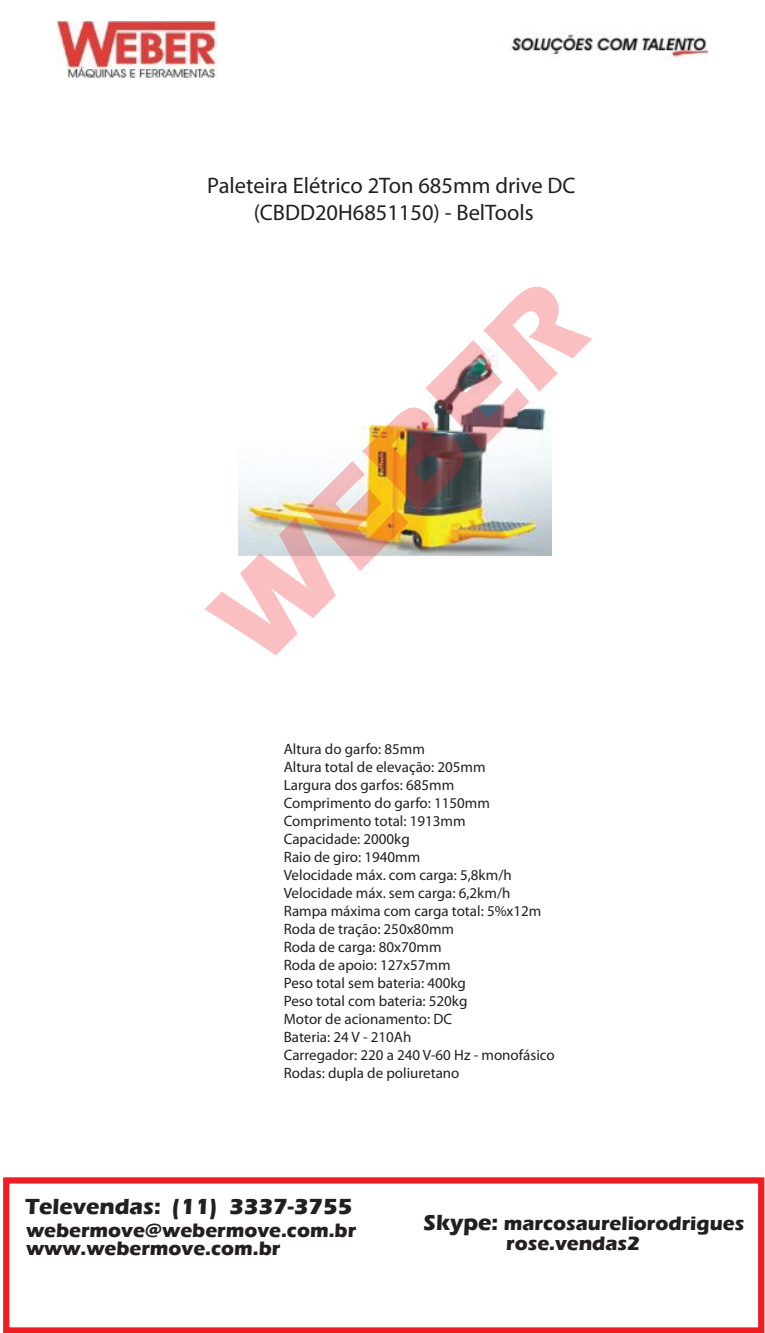
<style>
.page{position:relative;width:765px;height:1333px;background:#fff}
.page>*{position:absolute;margin:0;border:0;box-sizing:border-box;transform-origin:0 0}
.t1{font:700 125px "Eras ITC";color:rgb(238 29 35/.28)}
.t2{font:22.5px/27px "Myriad Pro";color:#231f20;text-align:center}
.t3{font:700 22.5px "Eras ITC";color:#231f20}
.t4{font:700 20px/18.6px "Eras ITC";color:#231f20}
.t5{font:15px/18px "Myriad Pro";color:#231f20}
.s1{font-size:22.5px}
</style>
<div class="page">
<img style="left:239px;top:349px;width:312px;height:206px">
<div style="left:3px;top:1177px;width:761px;height:155px;border:6px solid #ee1d23"></div>
<img style="left:58px;top:21px;width:649px;height:57px">
<h2 class="t2" style="left:207px;top:171px;width:370px">Paleteira Elétrico 2Ton 685mm drive DC (CBDD20H6851150) - BelTools</h2>
<h1 class="t1" style="left:180px;top:591px;width:478px;rotate:-45deg">WEBER</h1>
<p class="t5" style="left:284px;top:739px;width:272px">Altura do garfo: 85mm<br>Altura total de elevação: 205mm<br>Largura dos garfos: 685mm<br>Comprimento do garfo: 1150mm<br>Comprimento total: 1913mm<br>Capacidade: 2000kg<br>Raio de giro: 1940mm<br>Velocidade máx. com carga: 5,8km/h<br>Velocidade máx. sem carga: 6,2km/h<br>Rampa máxima com carga total: 5%x12m<br>Roda de tração: 250x80mm<br>Roda de carga: 80x70mm<br>Roda de apoio: 127x57mm<br>Peso total sem bateria: 400kg<br>Peso total com bateria: 520kg<br>Motor de acionamento: DC<br>Bateria: 24 V - 210Ah<br>Carregador: 220 a 240 V-60 Hz - monofásico<br>Rodas: dupla de poliuretano</p>
<h2 class="t3" style="left:25px;top:1193px;width:329px">Televendas: (11) 3337-3755</h2>
<h3 class="t4" style="left:26px;top:1220px;width:332px">webermove@webermove.com.br www.webermove.com.br</h3>
<h3 class="t4" style="left:506px;top:1212px;width:240px;line-height:20.4px;text-indent:-83px"><span class="s1">Skype:</span> marcosaureliorodrigues rose.vendas2</h3>
</div>
